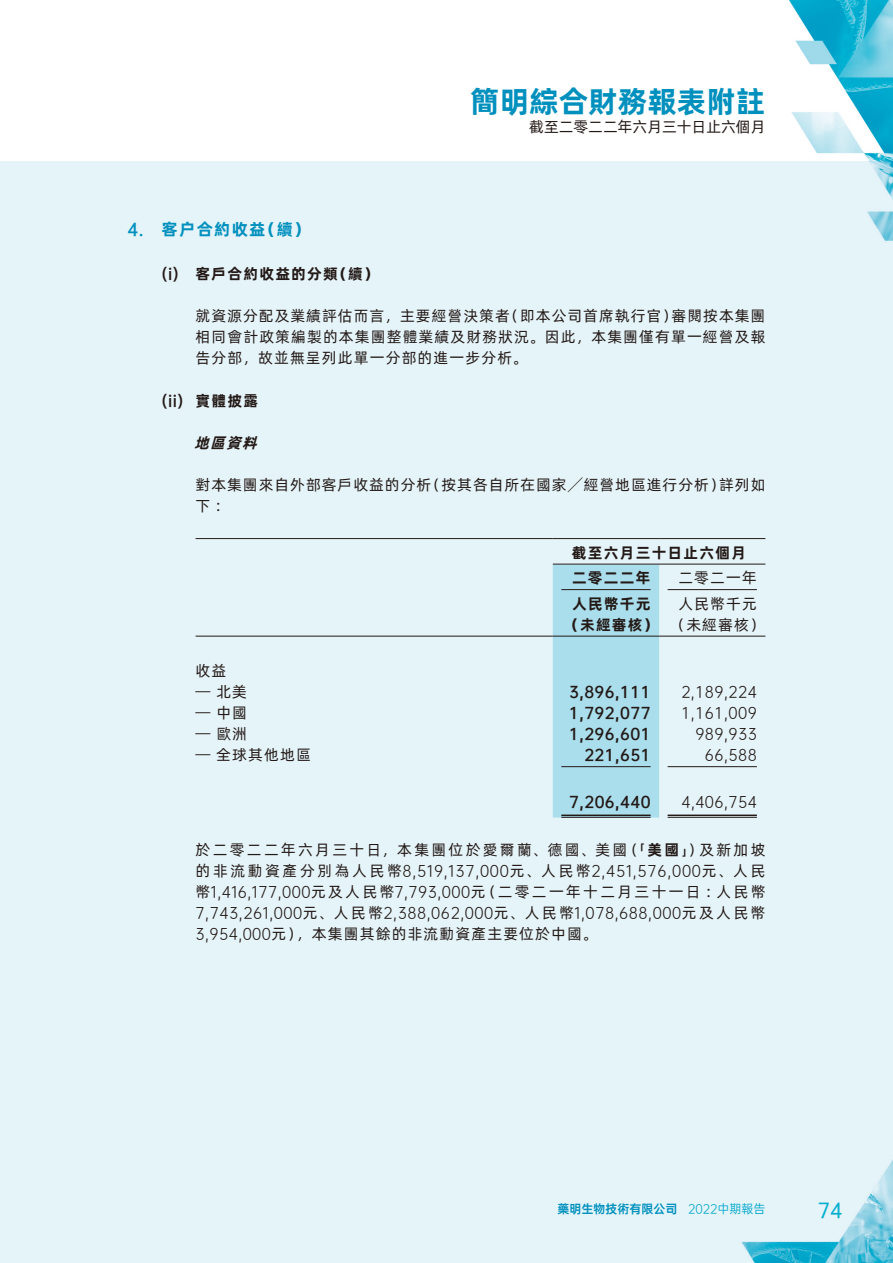
<style>
.page{position:relative;width:893px;height:1263px;background:#fff}
.page>*{position:absolute;margin:0;border:0;box-sizing:border-box;transform-origin:0 0}
.t1{font:30px "Alibaba Pu Hui Ti B";color:#0090be}
.t2{font:19.5px "OPPO Sans M";color:#00b7d5}
.t3{font:16.5px "Alibaba Pu Hui Ti B";letter-spacing:.08em;color:#0090be}
.t4{font:16.5px "OPPO Sans B";color:#0090be}
.t5{font:15px/21px "Alibaba Pu Hui Ti R";letter-spacing:.08em;color:#231916}
.t6{font:15px/21px "OPPO Sans R";letter-spacing:.03em;color:#231916}
.t7{font:15px "OPPO Sans B";letter-spacing:.03em;color:#231916}
.t8{font:15px/21px "Alibaba Pu Hui Ti B";letter-spacing:.08em;color:#231916}
.t9{font:15px "OPPO Sans R";letter-spacing:.05em;color:#231916}
.t10{font:15px "Alibaba Pu Hui Ti R";letter-spacing:.155em;color:#231916}
.t11{font:15px "Alibaba Pu Hui Ti R";color:#231916}
.t12{font:italic 15px "Alibaba Pu Hui Ti B";color:#231916}
.t13{font:12px "OPPO Sans B";color:#0090be}
.t14{font:12px "OPPO Sans R";color:#00a7cb}
.s1{font-family:"Alibaba Pu Hui Ti R"}
.s2{font-family:"OPPO Sans R"}
.s3{font-family:"Alibaba Pu Hui Ti B"}
</style>
<div class="page">
<img style="left:0;top:0;width:893px;height:162px">
<div style="left:0;top:162px;width:893px;height:1101px;background:#e5f4f9"></div>
<div style="left:553px;top:565px;width:106px;height:252px;background:#aadeec"></div>
<hr style="left:196px;top:538px;width:357px;height:1px;background:#231916">
<hr style="left:553px;top:538px;width:106px;height:1px;background:#231916">
<hr style="left:659px;top:538px;width:106px;height:1px;background:#231916">
<hr style="left:553px;top:564px;width:212px;height:1px;background:#231916">
<hr style="left:561px;top:589px;width:90px;height:1px;background:#231916">
<hr style="left:668px;top:589px;width:89px;height:1px;background:#231916">
<hr style="left:196px;top:636px;width:357px;height:1px;background:#231916">
<hr style="left:553px;top:636px;width:106px;height:1px;background:#231916">
<hr style="left:659px;top:636px;width:106px;height:1px;background:#231916">
<hr style="left:561px;top:766px;width:90px;height:1px;background:#231916">
<hr style="left:668px;top:766px;width:89px;height:1px;background:#231916">
<hr style="left:561px;top:814px;width:90px;height:2px;background:#231916">
<hr style="left:561px;top:817px;width:90px;height:1px;background:#231916">
<hr style="left:668px;top:814px;width:89px;height:2px;background:#231916">
<hr style="left:668px;top:817px;width:89px;height:1px;background:#231916">
<h1 class="t1" style="left:470px;top:78px;width:297px">簡明綜合財務報表附註</h1>
<p class="t11" style="left:529px;top:115px;width:238px">截至二零二二年六月三十日止六個月</p>
<p class="t4" style="left:128px;top:215px;width:18px">4.</p>
<p class="t3" style="left:162px;top:216px;width:105px">客户合約收益</p>
<p class="t3" style="left:260px;top:216px;width:51px">（續(</p>
<p class="t7" style="left:162px;top:261px;width:19px">i( )</p>
<p class="t7" style="left:162px;top:388px;width:23px">(ii)</p>
<p class="t8" style="left:196px;top:262px;width:144px">客戶合約收益的分類</p>
<p class="t8" style="left:333px;top:262px;width:47px">（續(</p>
<p class="t5" style="left:505px;top:304px;width:173px">（即本公司首席執行官）</p>
<p class="t5" style="left:672px;top:304px;width:95px">審閱按本集團</p>
<p class="t5" style="left:196px;top:304px;width:571px">就資源分配及業績評估而言，主要經營決策者<br>相同會計政策編製的本集團整體業績及財務狀況。因此，本集團僅有單一經營及報告分部，故並無呈列此單一分部的進一步分析。</p>
<p class="t8" style="left:196px;top:389px;width:64px">實體披露</p>
<p class="t12" style="left:194px;top:431px;width:70px">地區資料</p>
<p class="t5" style="left:426px;top:473px;width:300px">（按其各自所在國家╱經營地區進行分析）</p>
<p class="t5" style="left:196px;top:473px;width:237px">對本集團來自外部客戶收益的分析下：</p>
<p class="t5" style="left:719px;top:473px;width:48px">詳列如</p>
<p class="t8" style="left:572px;top:541px;width:176px">截至六月三十日止六個月</p>
<p class="t5" style="left:678px;top:567px;width:80px">二零二一年</p>
<p class="t8" style="left:572px;top:567px;width:80px">二零二二年</p>
<p class="t5" style="left:678px;top:592px;width:80px">人民幣千元</p>
<p class="t8" style="left:565px;top:592px;width:201px;text-indent:7px">人民幣千元<br>（未經審核） <span class="s1">（未經審核(</span></p>
<p class="t5" style="left:196px;top:660px;width:32px">收益</p>
<p class="t5" style="left:196px;top:681px;width:53px"><span class="s2">—</span>北美</p>
<p class="t7" style="left:569px;top:679px;width:83px">3,896,111</p>
<p class="t6" style="left:681px;top:681px;width:77px">2,189,224</p>
<p class="t5" style="left:196px;top:702px;width:53px"><span class="s2">—</span>中國</p>
<p class="t7" style="left:569px;top:700px;width:83px">1,792,077</p>
<p class="t6" style="left:681px;top:702px;width:77px">1,161,009</p>
<p class="t5" style="left:196px;top:723px;width:53px"><span class="s2">—</span>歐洲</p>
<p class="t7" style="left:569px;top:721px;width:83px">1,296,601</p>
<p class="t6" style="left:695px;top:723px;width:63px">989,933</p>
<p class="t5" style="left:196px;top:744px;width:117px"><span class="s2">—</span> 全球其他地區</p>
<p class="t7" style="left:584px;top:742px;width:68px">221,651</p>
<p class="t6" style="left:705px;top:744px;width:53px">66,588</p>
<p class="t7" style="left:569px;top:789px;width:83px">7,206,440</p>
<p class="t6" style="left:681px;top:790px;width:77px">4,406,754</p>
<p class="t10" style="left:196px;top:838px;width:433px">於二零二二年六月三十日，本集團位於愛爾蘭、德國、美國</p>
<p class="t9" style="left:196px;top:859px;width:571px"><span class="s1">的非流動資產分別為人民幣</span>8,519,137,000<span class="s1">元、人民幣</span>2,451,576,000<span class="s1">元、人民</span></p>
<p class="t5" style="left:716px;top:880px;width:50px">人民幣</p>
<p class="t5" style="left:699px;top:838px;width:68px">及新加坡</p>
<p class="t5" style="left:624px;top:838px;width:80px">（「<span class="s3">美國</span>」）</p>
<p class="t10" style="left:482px;top:880px;width:239px">（二零二一年十二月三十一日：</p>
<p class="t6" style="left:196px;top:880px;width:571px"><span class="s1">幣</span>1,416,177,000<span class="s1">元及人民幣</span>7,793,000<span class="s1">元<br></span>7,743,261,000<span class="s1">元、人民幣</span>2,388,062,000<span class="s1">元、人民幣</span>1,078,688,000<span class="s1">元及人民幣</span></p>
<p class="t5" style="left:297px;top:922px;width:302px">，本集團其餘的非流動資產主要位於中國。</p>
<p class="t6" style="left:196px;top:922px;width:107px">3,954,000<span class="s1">元）</span></p>
<p class="t13" style="left:557px;top:1199px;width:121px">藥明生物技術有限公司</p>
<p class="t14" style="left:688px;top:1200px;width:79px">2022中期報告</p>
<h2 class="t2" style="left:818px;top:1195px;width:26px">74</h2>
</div>
